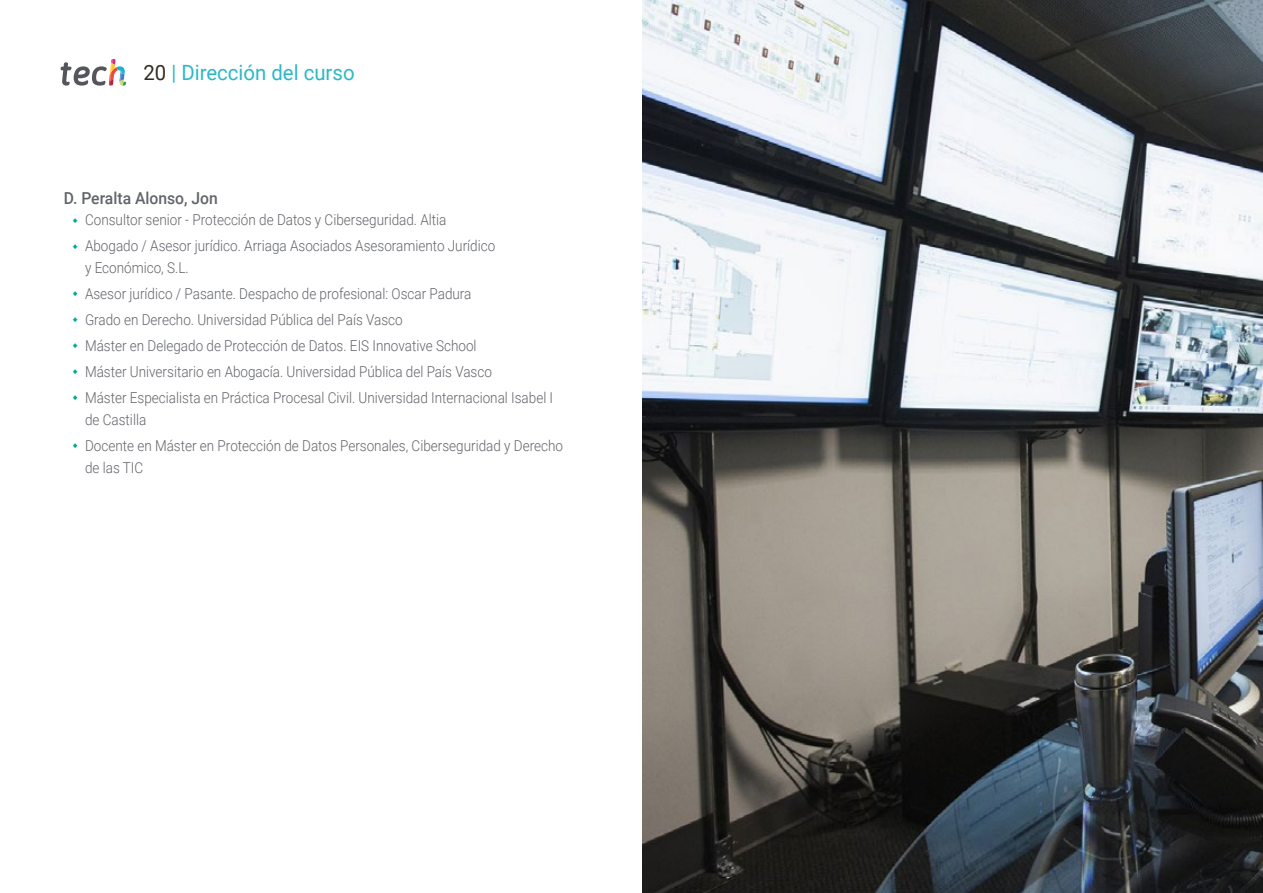
<style>
.page{position:relative;width:1263px;height:893px;background:#fff}
.page>*{position:absolute;margin:0;border:0;box-sizing:border-box;transform-origin:0 0}
.t1{font:21px "Roboto";color:#2db8c5}
.t2{font:500 16.5px "Roboto";color:#61646a;scale:.95 1}
.t3{font:300 15px/26px "Roboto";color:#61646a;scale:.9 1}
.s1{color:#312e20}
</style>
<div class="page">
<svg style="left:61px;top:59px;width:65px;height:27px"></svg>
<img style="left:642px;top:0;width:621px;height:893px">
<h1 class="t1" style="left:144px;top:57px;width:213px"><span class="s1">20</span> | Dirección del curso</h1>
<p class="t2" style="left:64px;top:186px;width:164px">D. Peralta Alonso, Jon</p>
<p class="t3" style="left:85px;top:206px;width:457px">Consultor senior - Protección de Datos y Ciberseguridad. Altia<br>Abogado / Asesor jurídico. Arriaga Asociados Asesoramiento Jurídico</p>
<p class="t3" style="left:85px;top:254px;width:522px">y Económico, S.L.<br>Asesor jurídico / Pasante. Despacho de profesional: Oscar Padura<br>Grado en Derecho. Universidad Pública del País Vasco<br>Máster en Delegado de Protección de Datos. EIS Innovative School<br>Máster Universitario en Abogacía. Universidad Pública del País Vasco<br>Máster Especialista en Práctica Procesal Civil. Universidad Internacional Isabel I</p>
<p class="t3" style="left:85px;top:406px;width:533px">de Castilla<br>Docente en Máster en Protección de Datos Personales, Ciberseguridad y Derecho</p>
<p class="t3" style="left:85px;top:454px;width:66px">de las TIC</p>
</div>
